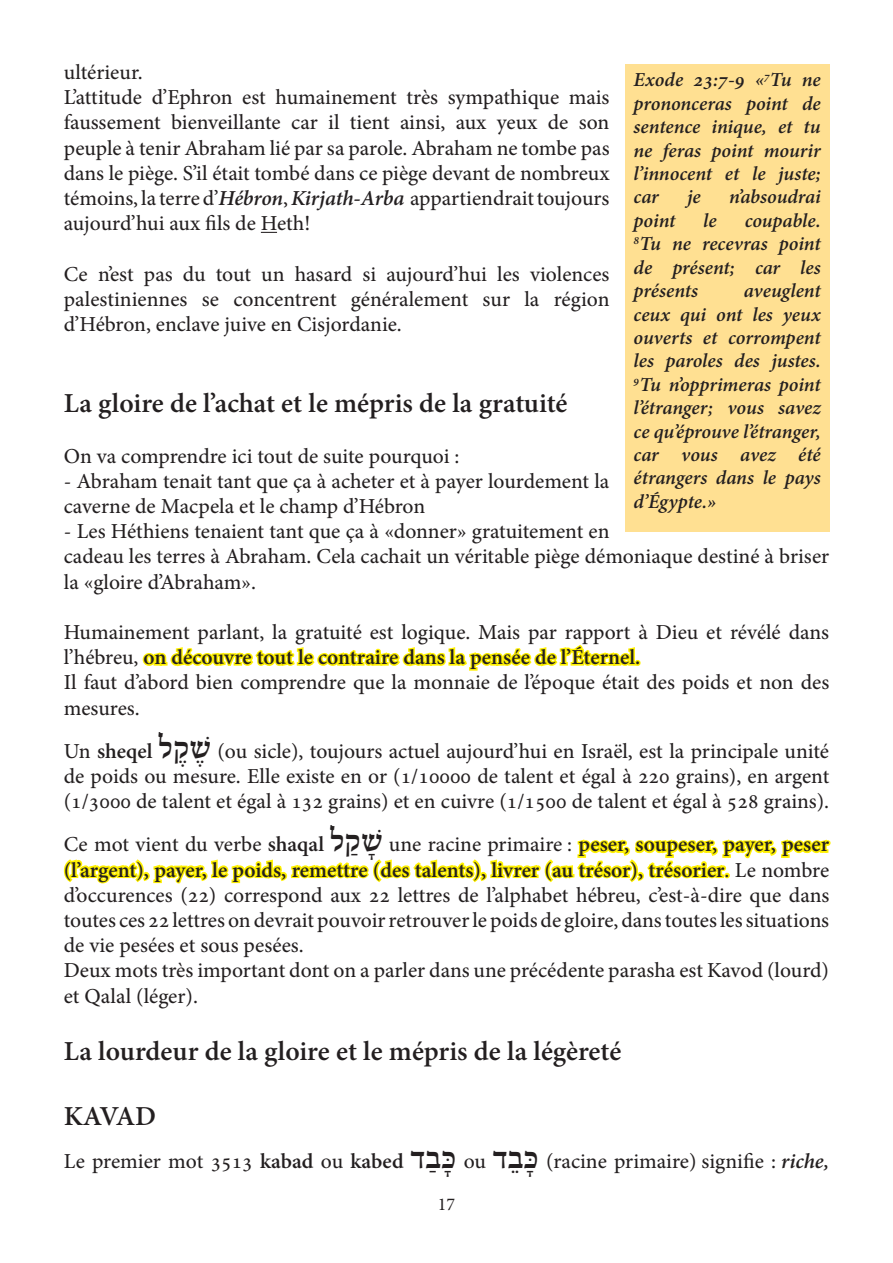
<style>
.page{position:relative;width:893px;height:1263px;background:#fff}
.page>*{position:absolute;margin:0;border:0;box-sizing:border-box;transform-origin:0 0}
.titre-paragraphe{font:700 27px "Adobe Hebrew";color:#231f20}
.t1{font:21px/25.2px "Adobe Hebrew";color:#231f20}
.t2{font:italic 700 19.5px/23.4px "Adobe Hebrew";letter-spacing:-.005em;color:#231f20;text-align:justify}
.t3{font:18px "Minion Pro";color:#231f20}
.s1{font-weight:700;font-style:italic}
.s2{font-weight:700;color:#fff101}
.s3{font-weight:700}
.s4{font-weight:700;font-size:36px}
.s5{color:#fff101}
</style>
<div class="page">
<svg style="left:261px;top:232px;width:16px;height:1px"></svg>
<div style="left:625px;top:64px;width:204px;height:467px;background:#ffe092"></div>
<p class="t1" style="left:64px;top:60px;width:80px">ultérieur.</p>
<p class="t1" style="left:64px;top:85px;width:547px;text-align:justify">L’attitude d’Ephron est humainement très sympathique mais faussement bienveillante car il tient ainsi, aux yeux de son peuple à tenir Abraham lié par sa parole. Abraham ne tombe pas dans le piège. S’il était tombé dans ce piège devant de nombreux témoins, la terre d’<span class="s1">Hébron</span>, <span class="s1">Kirjath-Arba</span> appartiendrait toujours aujourd’hui aux fils de Heth!</p>
<p class="t1" style="left:64px;top:261px;width:547px;text-align:justify">Ce n’est pas du tout un hasard si aujourd’hui les violences palestiniennes se concentrent généralement sur la région d’Hébron, enclave juive en Cisjordanie.</p>
<p class="t2" style="left:634px;top:69px;width:189px">Exode 23:7-9 «<sup>7</sup>Tu ne prononceras point de sentence inique, et tu ne feras point mourir l’innocent et le juste; car</p>
<p class="t2" style="left:687px;top:186px;width:15px">je</p>
<p class="t2" style="left:729px;top:186px;width:93px">n’absoudrai</p>
<p class="t2" style="left:634px;top:209px;width:43px">point</p>
<p class="t2" style="left:703px;top:209px;width:15px">le</p>
<p class="t2" style="left:634px;top:209px;width:189px;text-indent:111px">coupable.<br><sup>8</sup>Tu ne recevras point de présent; car les présents</p>
<p class="t2" style="left:634px;top:279px;width:189px;text-indent:110px">aveuglent ceux qui ont les yeux ouverts et corrompent les paroles des justes.<br><sup>9</sup>Tu n’opprimeras point l’étranger; vous savez ce qu’éprouve l’étranger, car vous avez été étrangers dans le pays d’Égypte.»</p>
<p class="titre-paragraphe" style="left:64px;top:387px;width:505px">La gloire de l’achat et le mépris de la gratuité</p>
<p class="t1" style="left:64px;top:443px;width:397px">On va comprendre ici tout de suite pourquoi :</p>
<p class="t1" style="left:64px;top:468px;width:547px">- Abraham tenait tant que ça à acheter et à payer lourdement la caverne de Macpela et le champ d’Hébron</p>
<p class="t1" style="left:64px;top:519px;width:767px">- Les Héthiens tenaient tant que ça à «donner» gratuitement en<br>cadeau les terres à Abraham. Cela cachait un véritable piège démoniaque destiné à briser la «gloire d’Abraham».</p>
<p class="t1" style="left:64px;top:620px;width:767px">Humainement parlant, la gratuité est logique. Mais par rapport à Dieu et révélé dans l’hébreu, <span class="s2">on découvre tout le contraire dans la pensée de l’Éternel.</span></p>
<p class="t1" style="left:64px;top:670px;width:767px">Il faut d’abord bien comprendre que la monnaie de l’époque était des poids et non des mesures.</p>
<p class="t1" style="left:64px;top:738px;width:767px;text-align:justify">Un <span class="s3">sheqel</span> <span class="s4">ל ֶק ֶש</span> )ou sicle), toujours actuel aujourd’hui en Israël, est la principale unité de poids ou mesure. Elle existe en or (1/10000 de talent et égal à 220 grains), en argent (1/3000 de talent et égal à 132 grains) et en cuivre (1/1500 de talent et égal à 528 grains).</p>
<p class="t1" style="left:64px;top:832px;width:767px;text-align:justify">Ce mot vient du verbe <span class="s3">shaqal</span> <span class="s4">ל ַק ָש</span> une racine primaire : <span class="s2">peser, soupeser, payer, peser (l’argent), payer, le poids, remettre (des talents), livrer (au trésor), trésorier</span><span class="s5">.</span> Le nombre d’occurences (22) correspond aux 22 lettres de l’alphabet hébreu, c’est-à-dire que dans toutes ces 22 lettres on devrait pouvoir retrouver le poids de gloire, dans toutes les situations de vie pesées et sous pesées.</p>
<p class="t1" style="left:64px;top:958px;width:767px">Deux mots très important dont on a parler dans une précédente parasha est Kavod (lourd) et Qalal (léger).</p>
<p class="titre-paragraphe" style="left:64px;top:1035px;width:559px">La lourdeur de la gloire et le mépris de la légèreté</p>
<p class="titre-paragraphe" style="left:64px;top:1100px;width:94px">KAVAD</p>
<p class="t1" style="left:64px;top:1149px;width:767px">Le premier mot 3513 <span class="s3">kabad</span> ou <span class="s3">kabed</span> <span class="s4">ד ַב ָכ</span> ou <span class="s4">ד ֵב ָכ</span> )racine primaire) signifie : <span class="s1">riche,</span></p>
<p class="t3" style="left:438px;top:1192px;width:19px">17</p>
</div>
